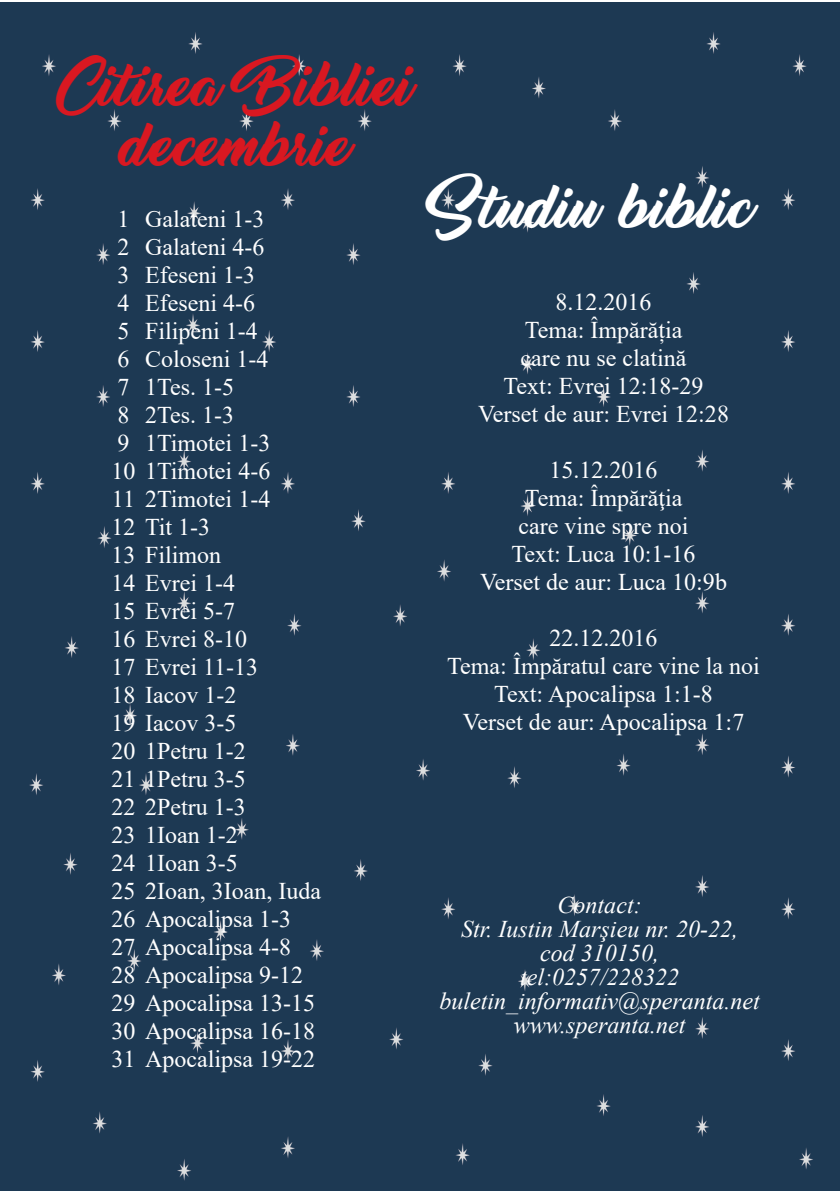
<style>
.page{position:relative;width:840px;height:1191px;background:#fff}
.page>*{position:absolute;margin:0;border:0;box-sizing:border-box;transform-origin:0 0}
.t1{font:48px "Thinking Of Betty";letter-spacing:-.03em;color:#d91821}
.t2{font:48px "Thinking Of Betty";letter-spacing:-.03em;color:#fff}
.t3{font:24px "Times New Roman";color:#fff}
.t4{font:italic 24px "Times New Roman";color:#fff}
</style>
<div class="page">
<div style="left:0;top:2px;width:839px;height:1189px;background:#1d3953"></div>
<p class="t1" style="left:58px;top:61px;width:358px">Citirea Bibliei</p>
<p class="t1" style="left:120px;top:121px;width:234px">decembrie</p>
<p class="t3" style="left:145px;top:202px;width:121px">Galateni 1-3</p>
<p class="t3" style="left:145px;top:230px;width:121px">Galateni 4-6</p>
<p class="t3" style="left:145px;top:258px;width:111px">Efeseni 1-3</p>
<p class="t3" style="left:145px;top:286px;width:111px">Efeseni 4-6</p>
<p class="t3" style="left:145px;top:314px;width:114px">Filipeni 1-4</p>
<p class="t3" style="left:145px;top:342px;width:125px">Coloseni 1-4</p>
<p class="t3" style="left:145px;top:370px;width:90px">1Tes. 1-5</p>
<p class="t3" style="left:145px;top:398px;width:90px">2Tes. 1-3</p>
<p class="t3" style="left:145px;top:426px;width:127px">1Timotei 1-3</p>
<p class="t3" style="left:117px;top:202px;width:13px">1</p>
<p class="t3" style="left:117px;top:230px;width:13px">2</p>
<p class="t3" style="left:117px;top:258px;width:13px">3</p>
<p class="t3" style="left:117px;top:286px;width:13px">4</p>
<p class="t3" style="left:117px;top:314px;width:13px">5</p>
<p class="t3" style="left:117px;top:342px;width:13px">6</p>
<p class="t3" style="left:117px;top:370px;width:13px">7</p>
<p class="t3" style="left:117px;top:398px;width:13px">8</p>
<p class="t3" style="left:117px;top:426px;width:13px">9</p>
<p class="t3" style="left:111px;top:454px;width:160px">10 1Timotei 4-6</p>
<p class="t3" style="left:112px;top:482px;width:160px">11 2Timotei 1-4</p>
<p class="t3" style="left:111px;top:510px;width:100px">12 Tit 1-3</p>
<p class="t3" style="left:111px;top:538px;width:111px">13 Filimon</p>
<p class="t3" style="left:111px;top:566px;width:125px">14 Evrei 1-4</p>
<p class="t3" style="left:111px;top:594px;width:125px">15 Evrei 5-7</p>
<p class="t3" style="left:111px;top:622px;width:137px">16 Evrei 8-10</p>
<p class="t3" style="left:111px;top:650px;width:148px">17 Evrei 11-13</p>
<p class="t3" style="left:111px;top:678px;width:126px">18 Iacov 1-2</p>
<p class="t3" style="left:111px;top:706px;width:126px">19 Iacov 3-5</p>
<p class="t3" style="left:111px;top:734px;width:136px">20 1Petru 1-2</p>
<p class="t3" style="left:111px;top:762px;width:136px">21 1Petru 3-5</p>
<p class="t3" style="left:111px;top:790px;width:136px">22 2Petru 1-3</p>
<p class="t3" style="left:111px;top:818px;width:128px">23 1Ioan 1-2</p>
<p class="t3" style="left:111px;top:846px;width:128px">24 1Ioan 3-5</p>
<p class="t3" style="left:111px;top:874px;width:211px">25 2Ioan, 3Ioan, Iuda</p>
<p class="t3" style="left:111px;top:902px;width:181px">26 Apocalipsa 1-3</p>
<p class="t3" style="left:111px;top:930px;width:181px">27 Apocalipsa 4-8</p>
<p class="t3" style="left:111px;top:958px;width:193px">28 Apocalipsa 9-12</p>
<p class="t3" style="left:111px;top:986px;width:205px">29 Apocalipsa 13-15</p>
<p class="t3" style="left:111px;top:1014px;width:205px">30 Apocalipsa 16-18</p>
<p class="t3" style="left:111px;top:1042px;width:205px">31 Apocalipsa 19-22</p>
<p class="t2" style="left:436px;top:183px;width:320px">Studiu biblic</p>
<p class="t3" style="left:555px;top:285px;width:97px">8.12.2016</p>
<p class="t3" style="left:524px;top:313px;width:159px">Tema: Împărăția</p>
<p class="t3" style="left:520px;top:341px;width:167px">care nu se clatină</p>
<p class="t3" style="left:503px;top:369px;width:201px">Text: Evrei 12:18-29</p>
<p class="t3" style="left:478px;top:397px;width:252px">Verset de aur: Evrei 12:28</p>
<p class="t3" style="left:549px;top:453px;width:109px">15.12.2016</p>
<p class="t3" style="left:524px;top:481px;width:159px">Tema: Împărăţia</p>
<p class="t3" style="left:518px;top:509px;width:171px">care vine spre noi</p>
<p class="t3" style="left:511px;top:537px;width:185px">Text: Luca 10:1-16</p>
<p class="t3" style="left:480px;top:565px;width:248px">Verset de aur: Luca 10:9b</p>
<p class="t3" style="left:549px;top:621px;width:109px">22.12.2016</p>
<p class="t3" style="left:447px;top:649px;width:314px">Tema: Împăratul care vine la noi</p>
<p class="t3" style="left:494px;top:677px;width:220px">Text: Apocalipsa 1:1-8</p>
<p class="t3" style="left:462px;top:705px;width:283px">Verset de aur: Apocalipsa 1:7</p>
<p class="t4" style="left:557px;top:888px;width:85px">Contact:</p>
<p class="t4" style="left:461px;top:912px;width:278px">Str. Iustin Marşieu nr. 20-22,</p>
<p class="t4" style="left:540px;top:936px;width:120px">cod 310150,</p>
<p class="t4" style="left:520px;top:960px;width:160px">tel:0257/228322</p>
<p class="t4" style="left:439px;top:984px;width:322px">buletin_informativ@speranta.net</p>
<p class="t4" style="left:513px;top:1008px;width:173px">www.speranta.net</p>
</div>
